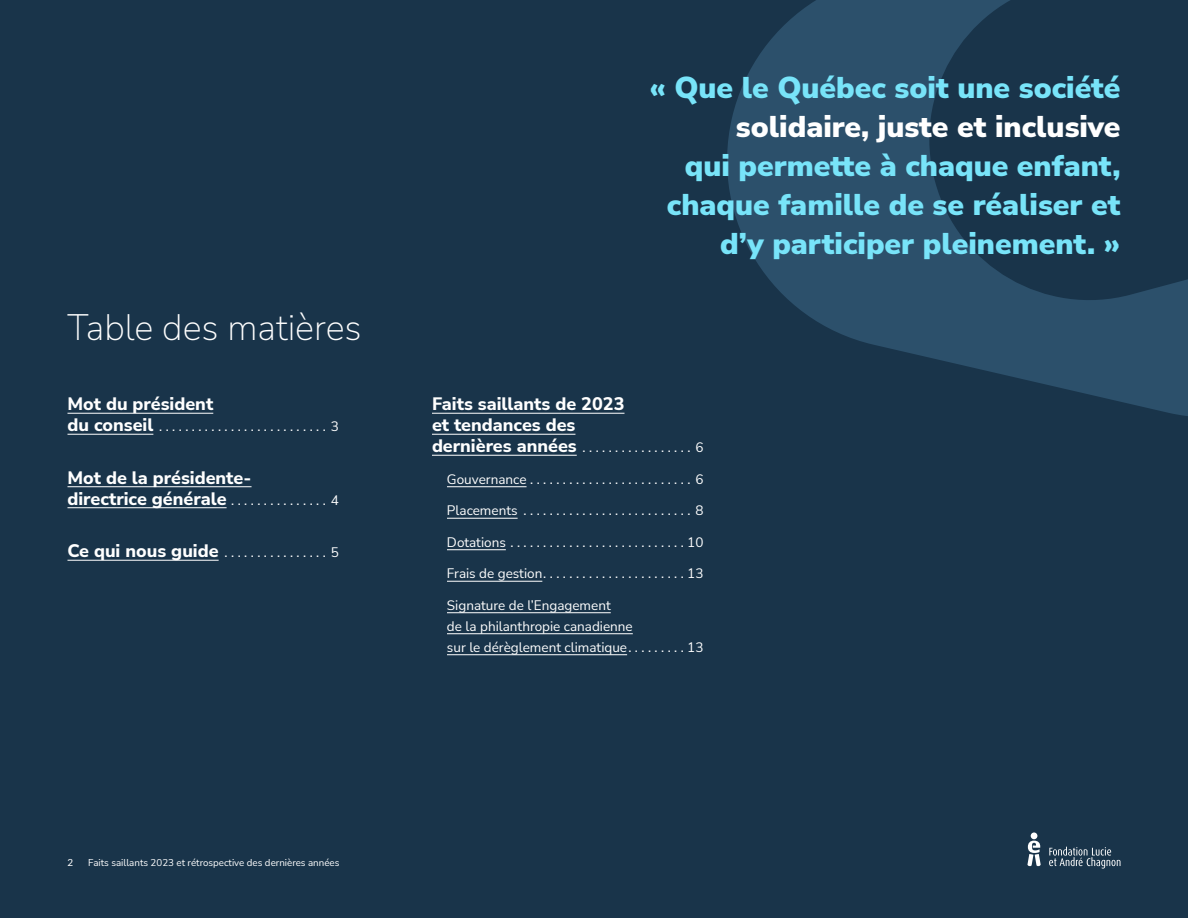
<style>
.page{position:relative;width:1188px;height:918px;background:#19344a}
.page>*{position:absolute;margin:0;border:0;box-sizing:border-box;transform-origin:0 0}
.t1{font:200 36px "Nunito Sans";color:#fff}
.t2{font:900 30px/39px "Nunito Sans";color:#78e4f9;text-align:right}
.t3{font:900 30px "Nunito Sans";color:#fff}
.t4{font:800 18px/21px "Nunito Sans";color:#fff}
.t5{font:13.5px/21px "Nunito Sans";color:#fff}
.t6{font:9.75px "Nunito Sans";color:#fff}
.t7{font:9.75px "Lato";color:#fff}
.s1{font-weight:800;font-size:18px}
.s2{font-weight:400;font-size:13.5px}
</style>
<div class="page">
<svg style="left:727px;top:0;width:461px;height:416px;fill:#2c506b"></svg>
<svg style="left:912px;top:0;width:276px;height:317px"></svg>
<svg style="left:1179px;top:17px;width:9px;height:306px"></svg>
<hr style="left:68px;top:413px;width:145px;height:1px;background:#fff">
<hr style="left:68px;top:434px;width:85px;height:1px;background:#fff">
<hr style="left:68px;top:486px;width:184px;height:1px;background:#fff">
<hr style="left:68px;top:507px;width:159px;height:1px;background:#fff">
<hr style="left:68px;top:560px;width:151px;height:1px;background:#fff">
<hr style="left:432px;top:413px;width:193px;height:1px;background:#fff">
<hr style="left:432px;top:434px;width:143px;height:1px;background:#fff">
<hr style="left:432px;top:455px;width:145px;height:1px;background:#fff">
<hr style="left:447px;top:486px;width:80px;height:1px;background:#fff">
<hr style="left:447px;top:518px;width:71px;height:1px;background:#fff">
<hr style="left:447px;top:549px;width:59px;height:1px;background:#fff">
<hr style="left:447px;top:581px;width:95px;height:1px;background:#fff">
<hr style="left:447px;top:612px;width:164px;height:1px;background:#fff">
<hr style="left:447px;top:633px;width:186px;height:1px;background:#fff">
<hr style="left:447px;top:654px;width:180px;height:1px;background:#fff">
<svg style="left:1049px;top:847px;width:71px;height:22px"></svg>
<div style="left:1031px;top:832px;width:6px;height:7px;background:#fff;border-radius:50%"></div>
<svg style="left:1027px;top:841px;width:14px;height:25px"></svg>
<h1 class="t1" style="left:68px;top:303px;width:296px">Table des matières</h1>
<h3 class="t4" style="left:68px;top:393px;width:147px">Mot du président</h3>
<p class="t5" style="left:68px;top:416px;width:273px"><span class="s1">du conseil</span> . . . . . . . . . . . . . . . . . . . . . . . . . . 3</p>
<h3 class="t4" style="left:68px;top:466px;width:273px">Mot de la présidente-<br>directrice générale <span class="s2">. . . . . . . . . . . . . . . 4</span></h3>
<p class="t5" style="left:68px;top:542px;width:273px"><span class="s1">Ce qui nous guide</span> . . . . . . . . . . . . . . . . 5</p>
<h2 class="t2" style="left:649px;top:67px;width:473px">« Que le Québec soit une société</h2>
<h2 class="t3" style="left:736px;top:105px;width:386px">solidaire, juste et inclusive</h2>
<h2 class="t2" style="left:667px;top:145px;width:455px">qui permette à chaque enfant, chaque famille de se réaliser et d’y participer pleinement. »</h2>
<h3 class="t4" style="left:432px;top:393px;width:194px">Faits saillants de 2023 et tendances des</h3>
<p class="t5" style="left:432px;top:437px;width:273px"><span class="s1">dernières années</span> . . . . . . . . . . . . . . . . . 6</p>
<p class="t5" style="left:447px;top:468px;width:258px">Gouvernance . . . . . . . . . . . . . . . . . . . . . . . . . 6</p>
<p class="t5" style="left:447px;top:500px;width:258px">Placements . . . . . . . . . . . . . . . . . . . . . . . . . . 8</p>
<p class="t5" style="left:447px;top:531px;width:258px">Dotations . . . . . . . . . . . . . . . . . . . . . . . . . . . 10</p>
<p class="t5" style="left:447px;top:563px;width:258px">Frais de gestion . . . . . . . . . . . . . . . . . . . . . . 13</p>
<p class="t5" style="left:447px;top:594px;width:258px">Signature de l’Engagement<br>de la philanthropie canadienne<br>sur le dérèglement climatique . . . . . . . . . 13</p>
<p class="t7" style="left:68px;top:857px;width:7px">2</p>
<p class="t6" style="left:88px;top:856px;width:253px">Faits saillants 2023 et rétrospective des dernières années</p>
</div>
